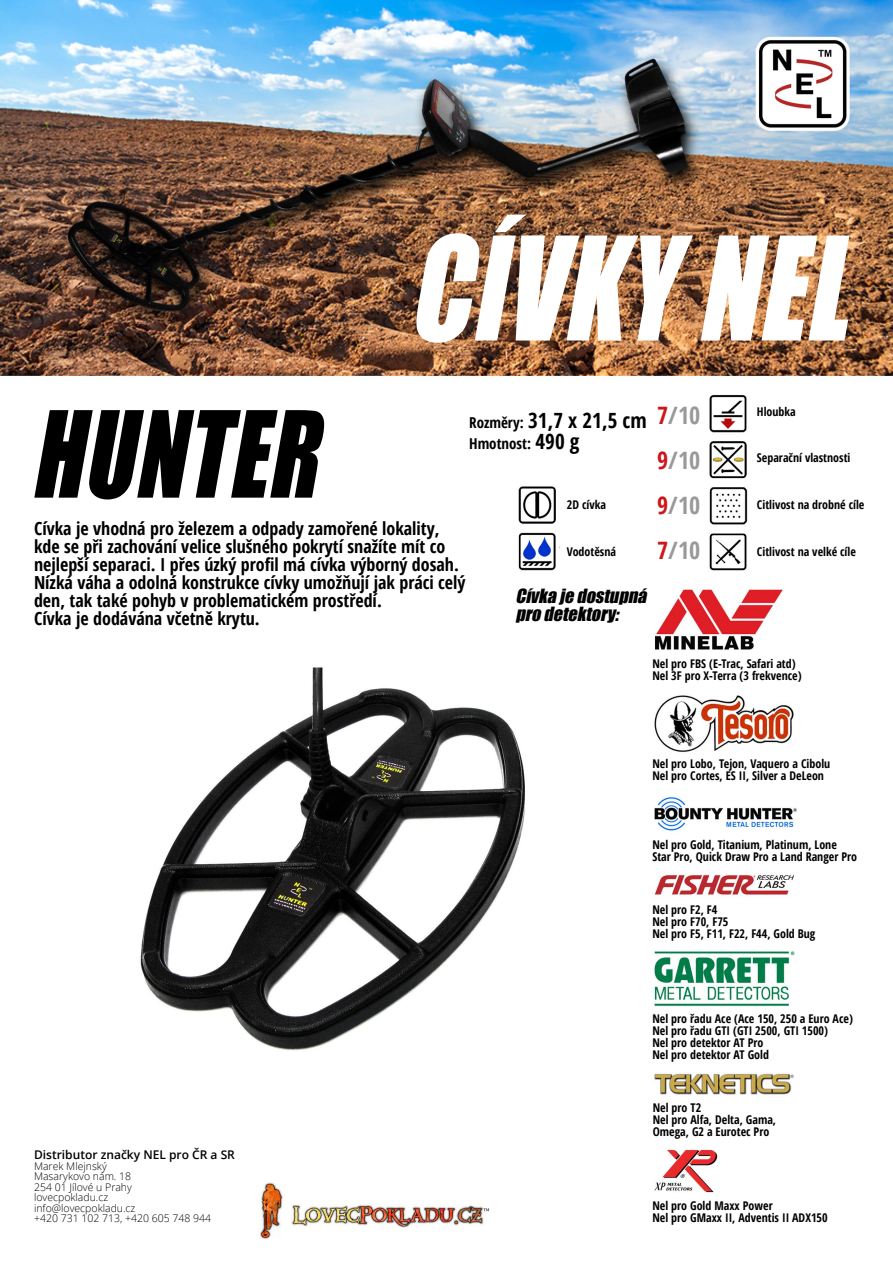
<style>
.page{position:relative;width:893px;height:1263px;background:#fff}
.page>*{position:absolute;margin:0;border:0;box-sizing:border-box;transform-origin:0 0}
.t1{font:italic 132.9px "Impact";color:#fff;scale:.82 1}
.t2{font:italic 110.7px "Impact";color:#000;scale:.82 1}
.t3{font:700 condensed 24px/45px "Open Sans";color:#9a999a;text-align:justify}
.t4{font:700 condensed 21px "Open Sans";color:#000}
.t5{font:700 condensed 18px/18px "Open Sans";color:#000}
.t6{font:italic 18px/18px "Impact";color:#000}
.t7{font:700 condensed 15px "Open Sans";color:#000}
.t8{font:700 condensed 12px/12px "Open Sans";color:#000}
.t9{font:600 12px "Open Sans";color:#000}
.t10{font:300 10.5px/10.5px "Open Sans";color:#000}
.s1{font-size:15px}
.s2{font-size:21px}
.s3{color:#cd171a}
</style>
<div class="page">
<img style="left:0;top:0;width:893px;height:1239px">
<h1 class="t1" style="left:408px;top:185px;width:577px">CÍVKYNEL</h1>
<h2 class="t2" style="left:31px;top:368px;width:385px">HUNTER</h2>
<p class="t5" style="left:34px;top:519px;width:433px">Cívka je vhodná pro železem a odpady zamořené lokality, kde se při zachování velice slušného pokrytí snažíte mít co nejlepší separaci. I přes úzký profil má cívka výborný dosah.<br>Nízká váha a odolná konstrukce cívky umožňují jak práci celý den, tak také pohyb v problematickém prostředí.<br>Cívka je dodávána včetně krytu.</p>
<h3 class="t4" style="left:469px;top:406px;width:179px"><span class="s1">Rozměry:</span> 31,7 x 21,5 cm</h3>
<p class="t7" style="left:469px;top:433px;width:112px">Hmotnost: <span class="s2">490 g</span></p>
<p class="t8" style="left:567px;top:498px;width:41px">2D cívka</p>
<p class="t8" style="left:567px;top:545px;width:51px">Vodotěsná</p>
<h3 class="t6" style="left:515px;top:587px;width:138px">Cívkajedostupná prodetektory:</h3>
<h3 class="t3" style="left:657px;top:393px;width:45px"><span class="s3">7</span>/10<br><span class="s3">9</span>/10<br><span class="s3">9</span>/10<br><span class="s3">7</span>/10</h3>
<p class="t8" style="left:757px;top:405px;width:40px">Hloubka</p>
<p class="t8" style="left:757px;top:452px;width:95px">Separační vlastnosti</p>
<p class="t8" style="left:757px;top:498px;width:109px">Citlivost na drobné cíle</p>
<p class="t8" style="left:757px;top:545px;width:101px">Citlivost na velké cíle</p>
<p class="t8" style="left:652px;top:658px;width:151px">Nel pro FBS (E-Trac, Safari atd)<br>Nel 3F pro X-Terra (3 frekvence)</p>
<p class="t8" style="left:652px;top:757px;width:179px">Nel pro Lobo, Tejon, Vaquero a Cibolu<br>Nel pro Cortes, ES II, Silver a DeLeon</p>
<p class="t8" style="left:652px;top:838px;width:206px">Nel pro Gold, Titanium, Platinum, Lone<br>Star Pro, Quick Draw Pro a Land Ranger Pro</p>
<p class="t8" style="left:652px;top:903px;width:164px">Nel pro F2, F4<br>Nel pro F70, F75<br>Nel pro F5, F11, F22, F44, Gold Bug</p>
<p class="t8" style="left:652px;top:1013px;width:202px">Nel pro řadu Ace (Ace 150, 250 a Euro Ace)<br>Nel pro řadu GTI (GTI 2500, GTI 1500)<br>Nel pro detektor AT Pro<br>Nel pro detektor AT Gold</p>
<p class="t9" style="left:34px;top:1147px;width:202px">Distributor značky NEL pro ČR a SR</p>
<p class="t10" style="left:34px;top:1160px;width:179px">Marek Mlejnský<br>Masarykovo nám. 18<br>254 01 Jílové u Prahy<br>lovecpokladu.cz info@lovecpokladu.cz<br>+420 731 102 713, +420 605 748 944</p>
<p class="t8" style="left:653px;top:1101px;width:125px">Nel pro T2<br>Nel pro Alfa, Delta, Gama,<br>Omega, G2 a Eurotec Pro</p>
<p class="t8" style="left:652px;top:1199px;width:177px">Nel pro Gold Maxx Power<br>Nel pro GMaxx II, Adventis II ADX150</p>
</div>
